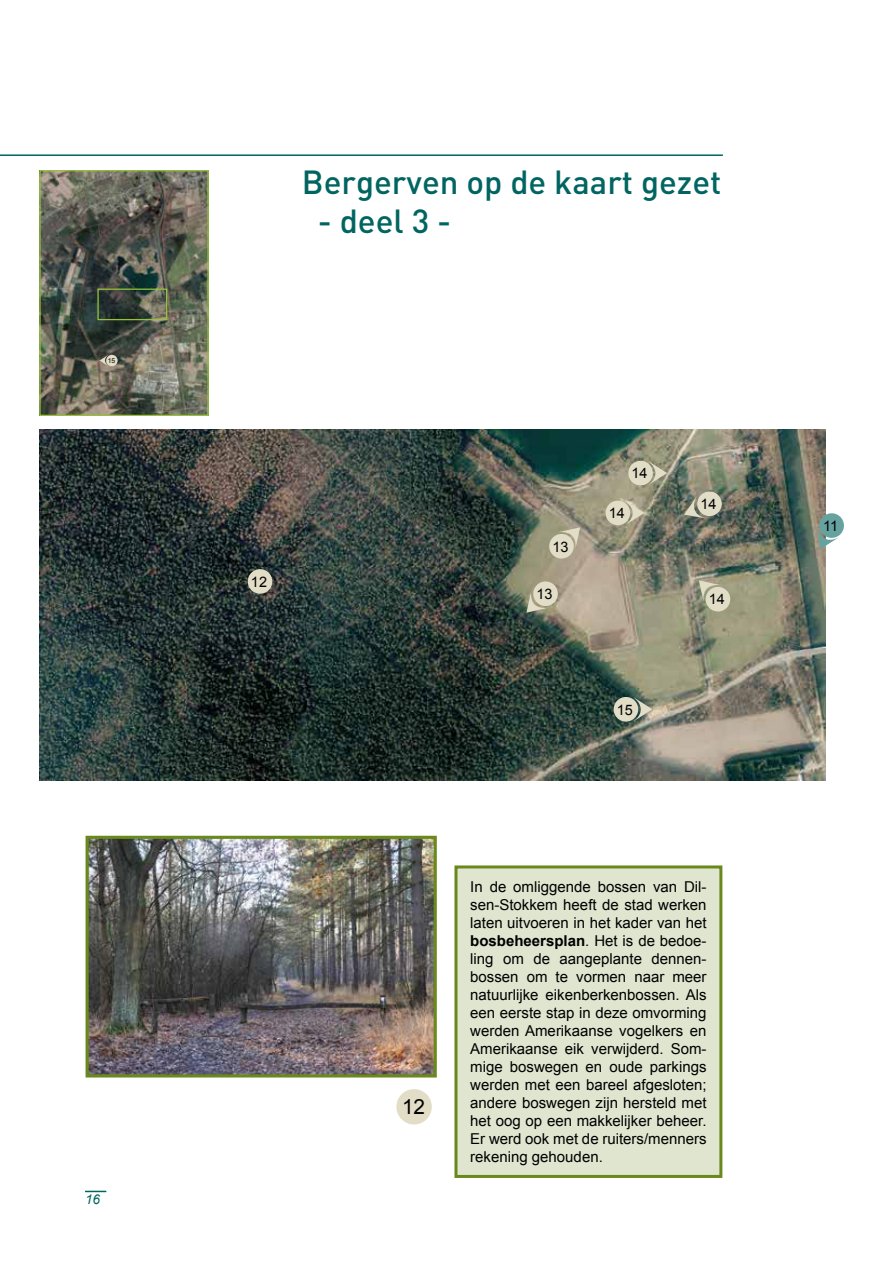
<style>
.page{position:relative;width:893px;height:1263px;background:#fff}
.page>*{position:absolute;margin:0;border:0;box-sizing:border-box;transform-origin:0 0}
.t1{font:500 33px "DIN";color:#006561}
.t2{font:20.85px "Arial";color:#000}
.t3{font:15px/18px "Arial";color:#000;text-align:justify}
.t4{font:14.4px "Arial";color:#000}
.t5{font:italic 13.5px "Arial";color:#006561}
.t6{font:6.75px "Arial";color:#000}
.s1{font-weight:700}
</style>
<div class="page">
<svg style="left:85px;top:1191px;width:21px;height:1px"></svg>
<hr style="left:0;top:154px;width:723px;height:2px;background:#006561">
<img style="left:41px;top:172px;width:166px;height:242px">
<div style="left:39px;top:170px;width:170px;height:246px;border:1px solid #95c238"></div>
<div style="left:97px;top:289px;width:70px;height:31px;border:1px solid #95c238"></div>
<img style="left:39px;top:429px;width:787px;height:351px">
<div style="left:706px;top:587px;width:24px;height:24px;background:#e2ddc7;border-radius:50%"></div>
<svg style="left:699px;top:580px;width:22px;height:22px"></svg>
<div style="left:819px;top:513px;width:25px;height:25px;background:#66a3a0;border-radius:50%"></div>
<svg style="left:817px;top:527px;width:22px;height:22px"></svg>
<div style="left:605px;top:501px;width:25px;height:24px;background:#e2ddc7;border-radius:50%"></div>
<svg style="left:625px;top:501px;width:19px;height:24px"></svg>
<div style="left:628px;top:461px;width:25px;height:24px;background:#e2ddc7;border-radius:50%"></div>
<svg style="left:648px;top:461px;width:19px;height:24px"></svg>
<div style="left:549px;top:534px;width:25px;height:24px;background:#e2ddc7;border-radius:50%"></div>
<svg style="left:558px;top:527px;width:22px;height:23px"></svg>
<div style="left:533px;top:581px;width:25px;height:25px;background:#e2ddc7;border-radius:50%"></div>
<svg style="left:526px;top:590px;width:23px;height:23px"></svg>
<div style="left:697px;top:491px;width:25px;height:25px;background:#e2ddc7;border-radius:50%"></div>
<svg style="left:684px;top:496px;width:22px;height:22px"></svg>
<div style="left:614px;top:697px;width:24px;height:24px;background:#e2ddc7;border-radius:50%"></div>
<svg style="left:633px;top:697px;width:19px;height:24px"></svg>
<div style="left:248px;top:569px;width:24px;height:25px;background:#e2ddc7;border-radius:50%"></div>
<div style="left:396px;top:1089px;width:36px;height:35px;background:#e2ddc7;border-radius:50%"></div>
<div style="left:106px;top:355px;width:12px;height:11px;background:#e2ddc7;border-radius:50%"></div>
<svg style="left:99px;top:355px;width:9px;height:11px"></svg>
<div style="left:456px;top:867px;width:265px;height:309px;background:#dfe5cf"></div>
<div style="left:454px;top:865px;width:268px;height:313px;border:3px solid #69891d"></div>
<img style="left:90px;top:840px;width:343px;height:233px">
<div style="left:86px;top:836px;width:351px;height:241px;border:3px solid #69891d"></div>
<p class="t6" style="left:108px;top:356px;width:9px">15</p>
<p class="t5" style="left:85px;top:1191px;width:17px">16</p>
<h1 class="t1" style="left:302px;top:161px;width:421px">Bergerven op de kaart gezet</h1>
<h1 class="t1" style="left:318px;top:200px;width:135px">- deel 3 -</h1>
<p class="t4" style="left:251px;top:572px;width:18px">12</p>
<p class="t4" style="left:552px;top:537px;width:18px">13</p>
<p class="t4" style="left:536px;top:584px;width:18px">13</p>
<p class="t4" style="left:631px;top:464px;width:18px">14</p>
<p class="t4" style="left:609px;top:504px;width:18px">14</p>
<p class="t4" style="left:617px;top:700px;width:18px">15</p>
<p class="t4" style="left:700px;top:495px;width:18px">14</p>
<p class="t4" style="left:709px;top:590px;width:18px">14</p>
<h2 class="t2" style="left:402px;top:1093px;width:25px">12</h2>
<p class="t3" style="left:470px;top:878px;width:238px">In de omliggende bossen van Dil&shy;sen-Stokkem heeft de stad werken laten uitvoeren in het kader van het <span class="s1">bosbeheersplan</span>. Het is de bedoe&shy;ling om de aangeplante dennen&shy;bossen om te vormen naar meer natuurlijke eikenberkenbossen. Als een eerste stap in deze omvorming werden Amerikaanse vogelkers en Amerikaanse eik verwijderd. Som&shy;mige boswegen en oude parkings werden met een bareel afgesloten; andere boswegen zijn hersteld met het oog op een makkelijker beheer.<br>Er werd ook met de ruiters/menners rekening gehouden.</p>
<p class="t4" style="left:823px;top:516px;width:17px">11</p>
</div>
